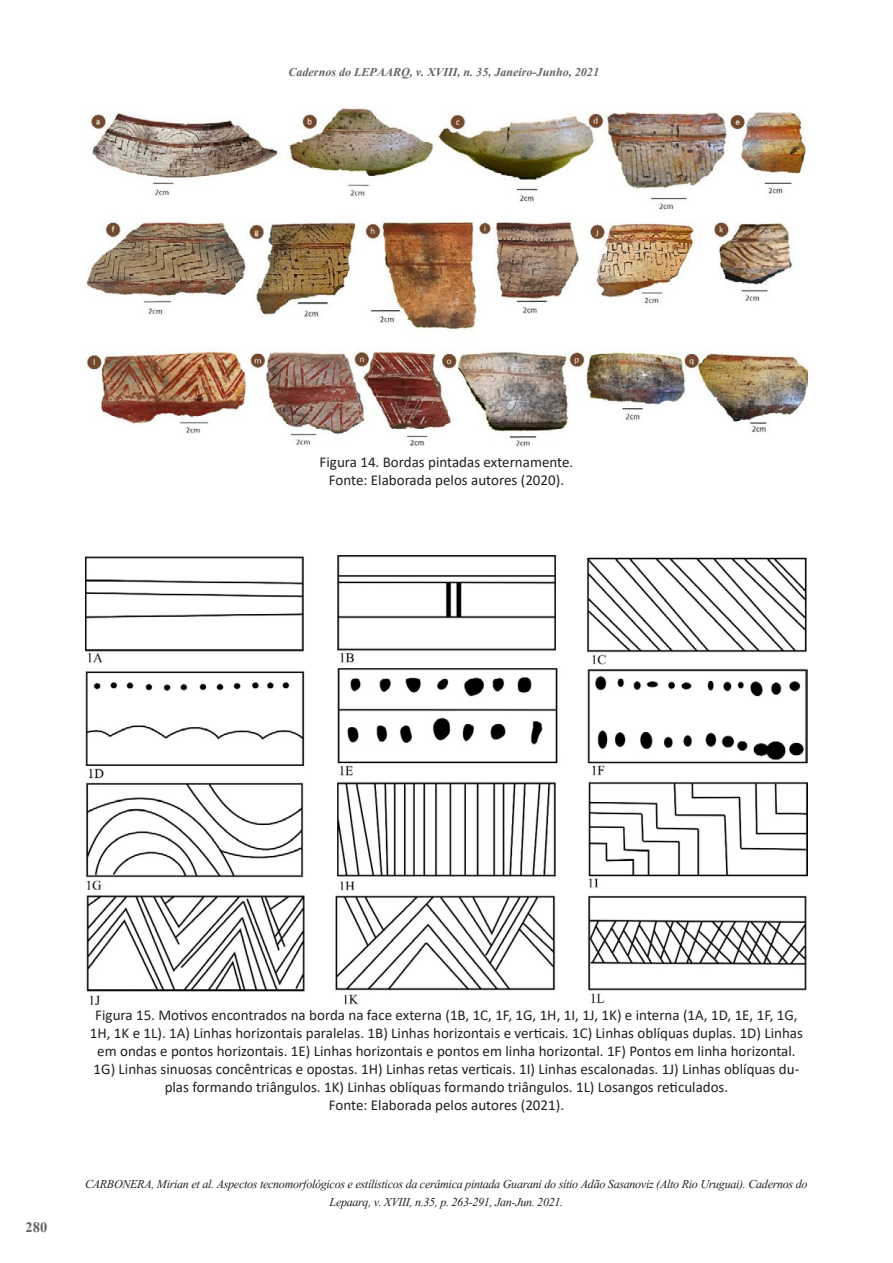
<style>
.page{position:relative;width:893px;height:1263px;background:#fff}
.page>*{position:absolute;margin:0;border:0;box-sizing:border-box;transform-origin:0 0}
.t1{font:700 18px "Aparajita";color:#636366}
.t2{font:15px/18px "Calibri";color:#231f20;text-align:center}
.t3{font:italic 15px/18px "Aparajita";letter-spacing:-.02em;color:#231f20;text-align:center}
.t4{font:italic 700 15px "Aparajita";color:#636366}
</style>
<div class="page">
<img style="left:85px;top:106px;width:723px;height:341px">
<img style="left:85px;top:555px;width:723px;height:449px">
<p class="t4" style="left:288px;top:65px;width:312px">Cadernos do LEPAARQ, v. XVIII, n. 35, Janeiro-Junho, 2021</p>
<p class="t2" style="left:320px;top:452px;width:255px">Figura 14. Bordas pintadas externamente.</p>
<p class="t2" style="left:329px;top:470px;width:237px">Fonte: Elaborada pelos autores (2020).</p>
<p class="t1" style="left:26px;top:1219px;width:23px">280</p>
<p class="t2" style="left:90px;top:1005px;width:715px">Figura 15. Motivos encontrados na borda na face externa (1B, 1C, 1F, 1G, 1H, 1I, 1J, 1K) e interna (1A, 1D, 1E, 1F, 1G, 1H, 1K e 1L). 1A) Linhas horizontais paralelas. 1B) Linhas horizontais e verticais. 1C) Linhas oblíquas duplas. 1D) Linhas em ondas e pontos horizontais. 1E) Linhas horizontais e pontos em linha horizontal. 1F) Pontos em linha horizontal.<br>1G) Linhas sinuosas concêntricas e opostas. 1H) Linhas retas verticais. 1I) Linhas escalonadas. 1J) Linhas oblíquas du&shy;plas formando triângulos. 1K) Linhas oblíquas formando triângulos. 1L) Losangos reticulados.</p>
<p class="t2" style="left:329px;top:1095px;width:237px">Fonte: Elaborada pelos autores (2021).</p>
<p class="t3" style="left:85px;top:1176px;width:724px">CARBONERA, Mirian et al. Aspectos tecnomorfológicos e estílisticos da cerâmica pintada Guarani do sítio Adão Sasanoviz (Alto Rio Uruguai). Cadernos do<br>Lepaarq, v. XVIII, n.35, p. 263-291, Jan-Jun. 2021.</p>
</div>
